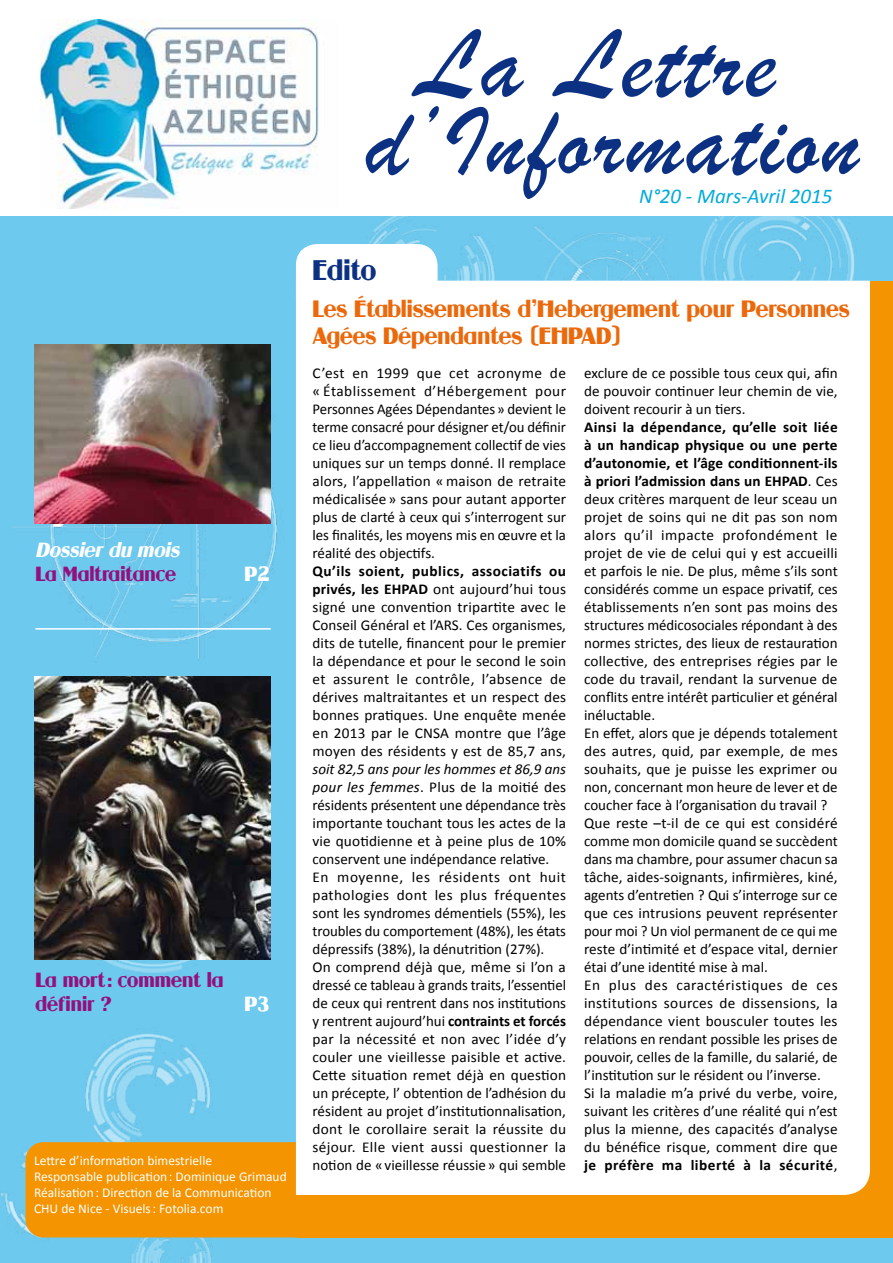
<style>
.page{position:relative;width:893px;height:1263px;background:#fff}
.page>*{position:absolute;margin:0;border:0;box-sizing:border-box;transform-origin:0 0}
.t1{font:27px "Guanine";color:#0c3183}
.t2{font:22.5px/27px "Guanine";color:#eb690b}
.t3{font:italic 21px "Calibri";color:#00abdb}
.t4{font:19.5px/23.4px "Guanine";color:#93117e}
.t5{font:italic 19.5px "Guanine";color:#fff}
.t6{font:19.5px "Guanine";color:#fff}
.t7{font:15px/18px "Calibri";color:#000;text-align:justify}
.t8{font:13.5px/16.2px "Calibri";color:#fff}
.s1{font-weight:700}
.s2{font-style:italic}
</style>
<div class="page">
<div style="left:0;top:217px;width:893px;height:1046px;background:#6ec9ee"></div>
<img style="left:0;top:1139px;width:322px;height:124px">
<img style="left:13px;top:488px;width:264px;height:651px">
<img style="left:368px;top:217px;width:502px;height:64px">
<div style="left:297px;top:281px;width:596px;height:956px;background:#f39400"></div>
<div style="left:26px;top:1142px;width:271px;height:95px;background:#f39400"></div>
<div style="left:296px;top:281px;width:574px;height:914px;background:#fff"></div>
<div style="left:296px;top:244px;width:142px;height:55px;background:#fff"></div>
<img style="left:40px;top:19px;width:279px;height:190px">
<svg style="left:411px;top:29px;width:113px;height:70px"></svg>
<svg style="left:552px;top:29px;width:224px;height:70px"></svg>
<svg style="left:366px;top:115px;width:48px;height:60px"></svg>
<svg style="left:429px;top:106px;width:10px;height:16px"></svg>
<svg style="left:447px;top:107px;width:413px;height:92px"></svg>
<img style="left:34px;top:344px;width:237px;height:179px">
<img style="left:34px;top:677px;width:237px;height:282px">
<hr style="left:35px;top:628px;width:236px;height:2px;background:#fff">
<h3 class="t5" style="left:35px;top:539px;width:150px">Dossierdu mois</h3>
<h3 class="t4" style="left:35px;top:562px;width:142px">La Maltraitance</h3>
<h3 class="t6" style="left:244px;top:562px;width:26px">P2</h3>
<h3 class="t4" style="left:35px;top:968px;width:190px">La mort: comment la définir ?</h3>
<h3 class="t6" style="left:244px;top:992px;width:27px">P3</h3>
<p class="t8" style="left:34px;top:1151px;width:254px">Lettre d’information bimestrielle<br>Responsable publication: Dominique Grimaud Réalisation: Direction de la Communication CHU de Nice - Visuels: Fotolia.com</p>
<h3 class="t3" style="left:639px;top:183px;width:195px">N°20 - Mars-Avril 2015</h3>
<h1 class="t1" style="left:313px;top:255px;width:65px">Edito</h1>
<h2 class="t2" style="left:313px;top:295px;width:539px">Les Établissements d’Hebergement pour Personnes<br>Agées Dépendantes (EHPAD)</h2>
<p class="t7" style="left:313px;top:363px;width:255px">C’est en 1999 que cet acronyme de « Établissement d’Hébergement pour Personnes Agées Dépendantes» devient le terme consacré pour désigner et/ou définir ce lieu d’accompagnement collectif de vies uniques sur un temps donné. Il remplace alors, l’appellation «maison de retraite médicalisée » sans pour autant apporter plus de clarté à ceux qui s’interrogent sur les finalités, les moyens mis en œuvre et la réalité des objectifs.</p>
<p class="t7" style="left:313px;top:561px;width:255px"><span class="s1">Qu’ils soient, publics, associatifs ou privés, les EHPAD</span> ont aujourd’hui tous signé une convention tripartite avec le Conseil Général et l’ARS. Ces organismes, dits de tutelle, financent pour le premier la dépendance et pour le second le soin et assurent le contrôle, l’absence de dérives maltraitantes et un respect des bonnes pratiques. Une enquête menée en 2013 par le CNSA montre que l’âge moyen des résidents y est de 85,7 ans,</p>
<p class="t7" style="left:313px;top:759px;width:255px;text-align:left"><span class="s2">soit 82,5 ans pour les hommes et 86,9 ans pour les femmes</span>. Plus de la moitié des résidents présentent une dépendance très importante touchant tous les actes de la vie quotidienne et à peine plus de 10% conservent une indépendance relative.<br>En moyenne, les résidents ont huit pathologies dont les plus fréquentes sont les syndromes démentiels (55%), les troubles du comportement (48%), les états dépressifs (38%), la dénutrition (27%).<br>On comprend déjà que, même si l’on a dressé ce tableau à grands traits, l’essentiel de ceux qui rentrent dans nos institutions y rentrent aujourd’hui <span class="s1">contraints et forcés </span>par la nécessité et non avec l’idée d’y couler une vieillesse paisible et active.<br>Cette situation remet déjà en question un précepte, l’ obtention de l’adhésion du résident au projet d’institutionnalisation, dont le corollaire serait la réussite du séjour. Elle vient aussi questionner la notion de «vieillesse réussie» qui semble</p>
<p class="t7" style="left:584px;top:363px;width:255px">exclure de ce possible tous ceux qui, afin de pouvoir continuer leur chemin de vie, doivent recourir à un tiers.</p>
<p class="t7" style="left:584px;top:417px;width:255px;text-align:left"><span class="s1">Ainsi la dépendance, qu’elle soit liée à un handicap physique ou une perte d’autonomie, et l’âge conditionnent-ils à priori l’admission dans un EHPAD</span>. Ces deux critères marquent de leur sceau un projet de soins qui ne dit pas son nom alors qu’il impacte profondément le projet de vie de celui qui y est accueilli et parfois le nie. De plus, même s’ils sont considérés comme un espace privatif, ces établissements n’en sont pas moins des structures médicosociales répondant à des normes strictes, des lieux de restauration collective, des entreprises régies par le code du travail, rendant la survenue de conflits entre intérêt particulier et général inéluctable.<br>En effet, alors que je dépends totalement des autres, quid, par exemple, de mes souhaits, que je puisse les exprimer ou non, concernant mon heure de lever et de coucher face à l’organisation du travail ?<br>Que reste –t-il de ce qui est considéré comme mon domicile quand se succèdent dans ma chambre, pour assumer chacun sa tâche, aides-soignants, infirmières, kiné, agents d’entretien ? Qui s’interroge sur ce que ces intrusions peuvent représenter pour moi ? Un viol permanent de ce qui me reste d’intimité et d’espace vital, dernier étai d’une identité mise à mal.<br>En plus des caractéristiques de ces institutions sources de dissensions, la dépendance vient bousculer toutes les relations en rendant possible les prises de pouvoir, celles de la famille, du salarié, de l’institution sur le résident ou l’inverse.<br>Si la maladie m’a privé du verbe, voire, suivant les critères d’une réalité qui n’est plus la mienne, des capacités d’analyse du bénéfice risque, comment dire que <span class="s1">je préfère ma liberté à la sécurité</span>,</p>
</div>
